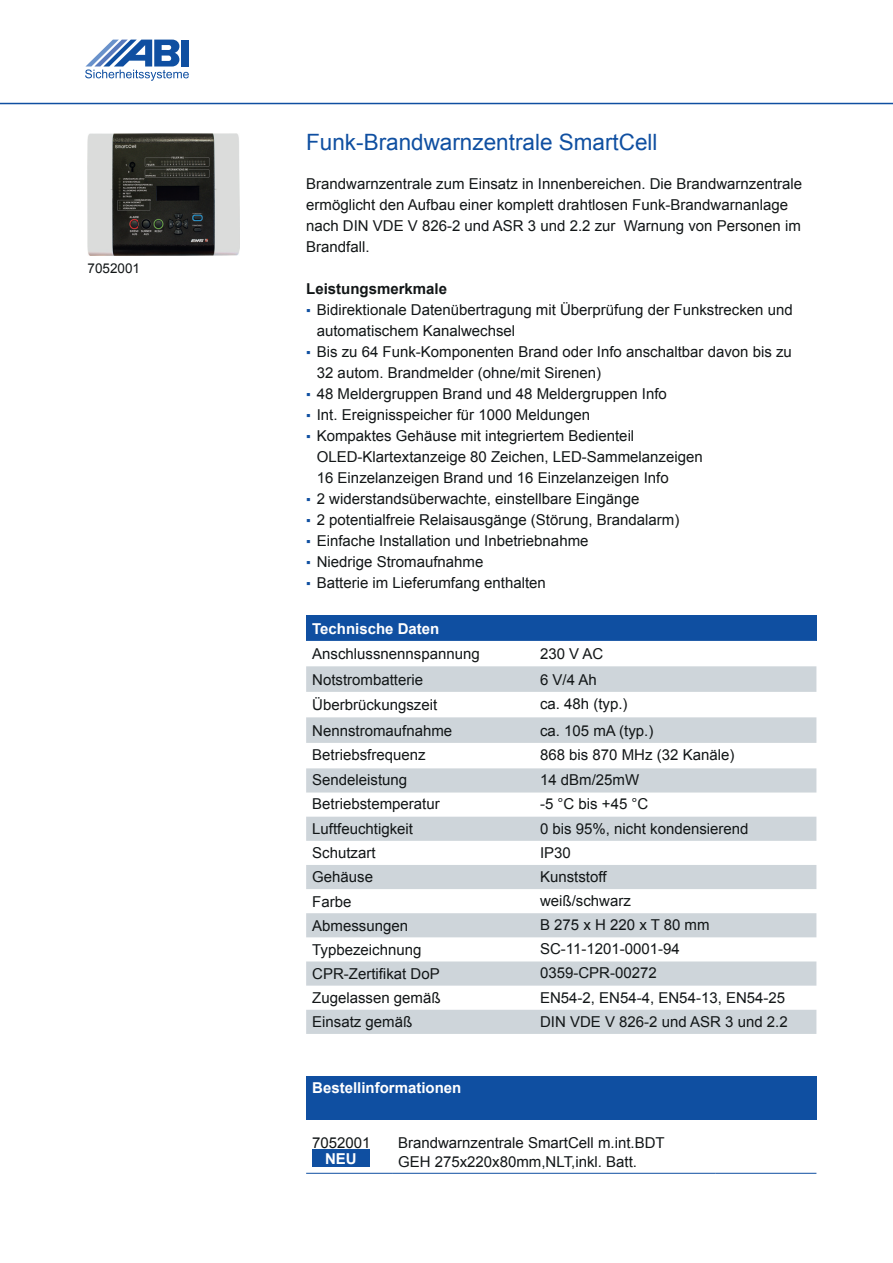
<style>
.page{position:relative;width:893px;height:1263px;background:#fff}
.page>*{position:absolute;margin:0;border:0;box-sizing:border-box;transform-origin:0 0}
.t1{font:22.5px "Arial";color:#0f4fa1}
.t2{font:15px/21px "Arial";color:#121617}
.t3{font:700 15px "Arial";color:#fff}
.t4{font:700 15px "Arial";color:#121617}
.t5{font:13.5px "Arial";color:#121617}
.s1{font-size:13.5px;color:#0f4fa1}
</style>
<div class="page">
<hr style="left:0;top:103px;width:893px;height:1px;background:#0f4fa1">
<svg style="left:85px;top:40px;width:104px;height:41px"></svg>
<div style="left:306px;top:615px;width:510px;height:26px;background:#0f4fa1"></div>
<svg style="left:306px;top:666px;width:510px;height:368px;fill:#ced5da"></svg>
<div style="left:306px;top:1076px;width:510px;height:44px;background:#0f4fa1"></div>
<hr style="left:306px;top:1173px;width:86px;height:1px;background:#0f4fa1">
<hr style="left:392px;top:1173px;width:324px;height:1px;background:#0f4fa1">
<hr style="left:716px;top:1173px;width:100px;height:1px;background:#0f4fa1">
<div style="left:312px;top:1149px;width:58px;height:18px;background:#0f4fa1"></div>
<img style="left:88px;top:134px;width:152px;height:121px">
<p class="t5" style="left:88px;top:260px;width:54px">7052001</p>
<h1 class="t1" style="left:306px;top:128px;width:353px">Funk-Brandwarnzentrale SmartCell</h1>
<p class="t2" style="left:306px;top:174px;width:498px">Brandwarnzentrale zum Einsatz in Innenbereichen. Die Brandwarnzentrale ermöglicht den Aufbau einer komplett drahtlosen Funk-Brandwarnanlage nach DIN VDE V 826-2 und ASR 3 und 2.2 zur Warnung von Personen im Brandfall.</p>
<p class="t4" style="left:306px;top:279px;width:142px">Leistungsmerkmale</p>
<p class="t2" style="left:317px;top:300px;width:477px;text-indent:-11px"><span class="s1">▪</span> Bidirektionale Datenübertragung mit Überprüfung der Funkstrecken und automatischem Kanalwechsel</p>
<p class="t2" style="left:317px;top:342px;width:477px;text-indent:-11px"><span class="s1">▪</span> Bis zu 64 Funk-Komponenten Brand oder Info anschaltbar davon bis zu<br>32 autom. Brandmelder (ohne/mit Sirenen)</p>
<p class="t2" style="left:306px;top:384px;width:362px"><span class="s1">▪</span> 48 Meldergruppen Brand und 48 Meldergruppen Info</p>
<p class="t2" style="left:306px;top:405px;width:285px"><span class="s1">▪</span> Int. Ereignisspeicher für 1000 Meldungen</p>
<p class="t2" style="left:317px;top:426px;width:387px;text-indent:-11px"><span class="s1">▪</span> Kompaktes Gehäuse mit integriertem Bedienteil<br>OLED-Klartextanzeige 80 Zeichen, LED-Sammelanzeigen<br>16 Einzelanzeigen Brand und 16 Einzelanzeigen Info</p>
<p class="t2" style="left:306px;top:489px;width:335px"><span class="s1">▪</span> 2 widerstandsüberwachte, einstellbare Eingänge</p>
<p class="t2" style="left:306px;top:510px;width:375px"><span class="s1">▪</span> 2 potentialfreie Relaisausgänge (Störung, Brandalarm)</p>
<p class="t2" style="left:306px;top:531px;width:284px"><span class="s1">▪</span> Einfache Installation und Inbetriebnahme</p>
<p class="t2" style="left:306px;top:552px;width:179px"><span class="s1">▪</span> Niedrige Stromaufnahme</p>
<p class="t2" style="left:306px;top:573px;width:241px"><span class="s1">▪</span> Batterie im Lieferumfang enthalten</p>
<p class="t3" style="left:312px;top:618px;width:129px">Technische Daten</p>
<p class="t2" style="left:312px;top:643px;width:169px">Anschlussnennspannung</p>
<p class="t2" style="left:540px;top:643px;width:65px">230 V AC</p>
<p class="t2" style="left:312px;top:669px;width:112px">Notstrombatterie</p>
<p class="t2" style="left:540px;top:669px;width:58px">6 V/4 Ah</p>
<p class="t2" style="left:312px;top:694px;width:127px">Überbrückungszeit</p>
<p class="t2" style="left:540px;top:693px;width:89px">ca. 48h (typ.)</p>
<p class="t2" style="left:312px;top:720px;width:142px">Nennstromaufnahme</p>
<p class="t2" style="left:540px;top:720px;width:115px">ca. 105 mA (typ.)</p>
<p class="t2" style="left:312px;top:744px;width:115px">Betriebsfrequenz</p>
<p class="t2" style="left:540px;top:744px;width:196px">868 bis 870 MHz (32 Kanäle)</p>
<p class="t2" style="left:312px;top:770px;width:97px">Sendeleistung</p>
<p class="t2" style="left:540px;top:770px;width:101px">14 dBm/25mW</p>
<p class="t2" style="left:312px;top:794px;width:129px">Betriebstemperatur</p>
<p class="t2" style="left:540px;top:794px;width:110px">-5 °C bis +45 °C</p>
<p class="t2" style="left:312px;top:818px;width:102px">Luftfeuchtigkeit</p>
<p class="t2" style="left:540px;top:818px;width:210px">0 bis 95%, nicht kondensierend</p>
<p class="t2" style="left:312px;top:843px;width:65px">Schutzart</p>
<p class="t2" style="left:540px;top:842px;width:32px">IP30</p>
<p class="t2" style="left:312px;top:867px;width:62px">Gehäuse</p>
<p class="t2" style="left:540px;top:866px;width:68px">Kunststoff</p>
<p class="t2" style="left:312px;top:891px;width:41px">Farbe</p>
<p class="t2" style="left:540px;top:890px;width:92px">weiß/schwarz</p>
<p class="t2" style="left:312px;top:915px;width:97px">Abmessungen</p>
<p class="t2" style="left:540px;top:914px;width:171px">B 275 x H 220 x T 80 mm</p>
<p class="t2" style="left:312px;top:939px;width:111px">Typbezeichnung</p>
<p class="t2" style="left:540px;top:939px;width:141px">SC-11-1201-0001-94</p>
<p class="t2" style="left:312px;top:963px;width:129px">CPR-Zertifikat DoP</p>
<p class="t2" style="left:540px;top:963px;width:118px">0359-CPR-00272</p>
<p class="t2" style="left:312px;top:987px;width:130px">Zugelassen gemäß</p>
<p class="t2" style="left:540px;top:987px;width:247px">EN54-2, EN54-4, EN54-13, EN54-25</p>
<p class="t2" style="left:312px;top:1012px;width:102px">Einsatz gemäß</p>
<p class="t2" style="left:540px;top:1011px;width:249px">DIN VDE V 826-2 und ASR 3 und 2.2</p>
<p class="t3" style="left:312px;top:1078px;width:151px">Bestellinformationen</p>
<p class="t2" style="left:312px;top:1132px;width:60px">7052001</p>
<p class="t3" style="left:325px;top:1149px;width:33px">NEU</p>
<p class="t2" style="left:398px;top:1133px;width:268px;line-height:19.5px">Brandwarnzentrale SmartCell m.int.BDT<br>GEH 275x220x80mm,NLT,inkl. Batt.</p>
</div>
